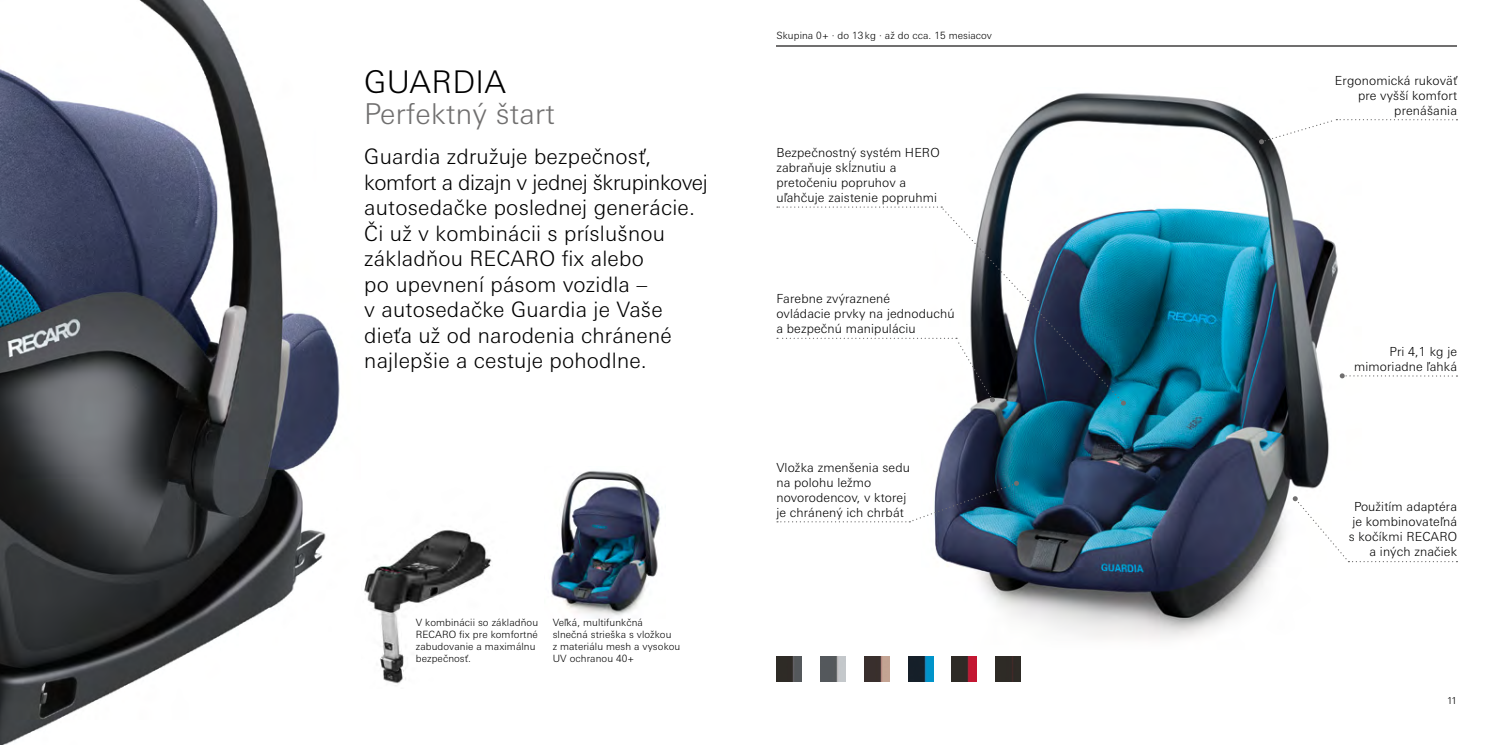
<style>
.page{position:relative;width:1489px;height:745px;background:#fff}
.page>*{position:absolute;margin:0;border:0;box-sizing:border-box;transform-origin:0 0}
.t1{font:300 31.25px "Univers Next W1 G";letter-spacing:.01em;color:#000}
.t2{font:300 28.75px "Univers Next W1 G";letter-spacing:.01em;color:#706f6f}
.t3{font:300 21.25px/25.5px "Univers Next W1 G";letter-spacing:.01em;color:#000}
.t4{font:300 12.5px/15px "Univers Next W1 G";letter-spacing:.01em;color:#000}
.t5{font:300 10px/12px "Univers Next W1 G";letter-spacing:.01em;color:#000}
.t6{font:300 10px "Univers LT";color:#000}
</style>
<div class="page">
<img style="left:364px;top:530px;width:128px;height:154px">
<img style="left:934px;top:92px;width:427px;height:547px">
<hr style="left:776px;top:46px;width:680px;height:1px;background:#706f6f">
<img style="left:820px;top:656px;width:25px;height:24px">
<img style="left:776px;top:656px;width:25px;height:24px">
<img style="left:864px;top:656px;width:25px;height:24px">
<img style="left:995px;top:656px;width:25px;height:24px">
<img style="left:951px;top:656px;width:25px;height:24px">
<img style="left:908px;top:656px;width:25px;height:24px">
<img style="left:0;top:0;width:340px;height:744px">
<img style="left:551px;top:471px;width:110px;height:147px">
<svg style="left:777px;top:206px;width:348px;height:199px"></svg>
<svg style="left:1258px;top:118px;width:199px;height:26px"></svg>
<svg style="left:1339px;top:373px;width:118px;height:5px"></svg>
<svg style="left:777px;top:480px;width:241px;height:42px"></svg>
<svg style="left:1292px;top:496px;width:165px;height:66px"></svg>
<h1 class="t1" style="left:364px;top:63px;width:143px">GUARDIA</h1>
<h2 class="t2" style="left:364px;top:97px;width:192px">Perfektný štart</h2>
<p class="t3" style="left:364px;top:143px;width:345px">Guardia združuje bezpečnosť, komfort a dizajn v jednej škrupinkovej autosedačke poslednej generácie.<br>Či už v kombinácii s príslušnou základňou RECARO fix alebo<br>po upevnení pásom vozidla –<br>v autosedačke Guardia je Vaše dieťa už od narodenia chránené najlepšie a cestuje pohodlne.</p>
<p class="t5" style="left:416px;top:616px;width:124px">V kombinácii so základňou<br>RECARO fix pre komfortné zabudovanie a maximálnu bezpečnosť.</p>
<p class="t5" style="left:552px;top:616px;width:129px">Veľká, multifunkčná slnečná strieška s vložkou<br>z materiálu mesh a vysokou<br>UV ochranou 40+</p>
<p class="t5" style="left:776px;top:30px;width:217px">Skupina 0+ · do 13 kg · až do cca. 15 mesiacov</p>
<p class="t4" style="left:776px;top:145px;width:165px">Bezpečnostný systém HERO zabraňuje skĺznutiu a pretočeniu popruhov a uľahčuje zaistenie popruhmi</p>
<p class="t4" style="left:776px;top:291px;width:180px">Farebne zvýraznené<br>ovládacie prvky na jednoduchú a bezpečnú manipuláciu</p>
<p class="t4" style="left:776px;top:459px;width:135px">Vložka zmenšenia sedu na polohu ležmo novorodencov, v ktorej je chránený ich chrbát</p>
<p class="t4" style="left:1334px;top:72px;width:124px;text-align:right">Ergonomická rukoväť pre vyšší komfort prenášania</p>
<p class="t4" style="left:1354px;top:344px;width:104px;text-align:right">Pri 4,1 kg je mimoriadne ľahká</p>
<p class="t4" style="left:1348px;top:498px;width:110px;text-align:right">Použitím adaptéra je kombinovateľná s kočíkmi RECARO a iných značiek</p>
<p class="t6" style="left:1446px;top:694px;width:11px">11</p>
</div>
